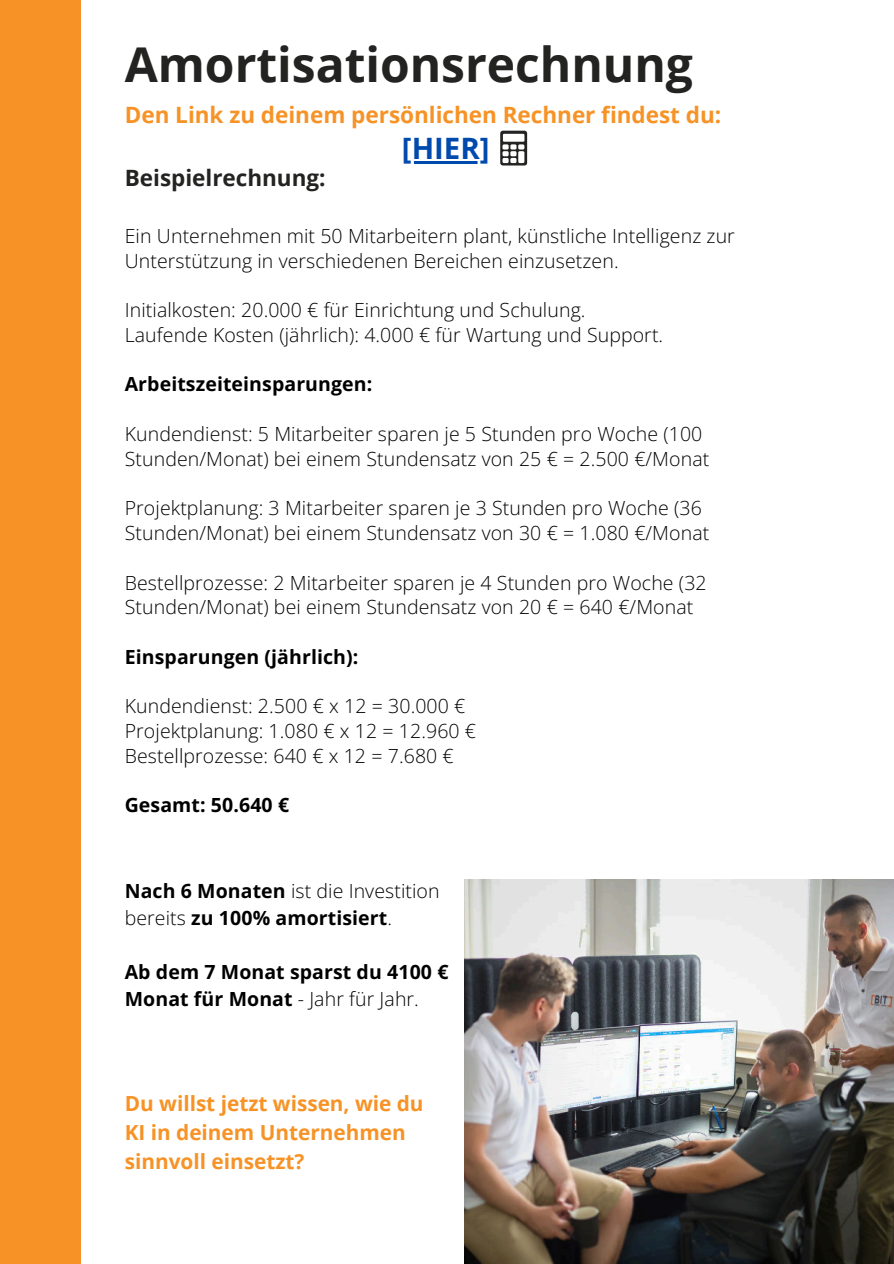
<style>
.page{position:relative;width:894px;height:1264px;background:#fff}
.page>*{position:absolute;margin:0;border:0;box-sizing:border-box;transform-origin:0 0}
.t1{font:700 48px "Open Sans";color:#232322}
.t2{font:700 29.4px "Open Sans";color:#004aad}
.t3{font:700 22.5px "Open Sans";color:#f79326}
.t4{font:700 22.5px "Open Sans";color:#232322}
.t5{font:700 20.85px/29.1px "Open Sans";color:#f79326}
.t6{font:300 19.5px/24.8px "Open Sans";letter-spacing:.005em;color:#000}
.t7{font:700 19.5px/27px "Open Sans";letter-spacing:.005em;color:#000}
.s1{font-weight:300}
</style>
<div class="page">
<div style="left:0;top:0;width:81px;height:1263px;background:#f79326"></div>
<img style="left:464px;top:879px;width:429px;height:384px">
<svg style="left:500px;top:131px;width:27px;height:34px"></svg>
<hr style="left:402px;top:161px;width:87px;height:3px;background:#004aad">
<h1 class="t1" style="left:125px;top:31px;width:569px">Amortisationsrechnung</h1>
<p class="t3" style="left:125px;top:99px;width:598px">Den Link zu deinem persönlichen Rechner findest du:</p>
<h2 class="t2" style="left:402px;top:128px;width:89px">[HIER]</h2>
<p class="t4" style="left:125px;top:162px;width:202px">Beispielrechnung:</p>
<p class="t6" style="left:125px;top:223px;width:611px">Ein Unternehmen mit 50 Mitarbeitern plant, künstliche Intelligenz zur<br>Unterstützung in verschiedenen Bereichen einzusetzen.</p>
<p class="t6" style="left:125px;top:297px;width:540px">Initialkosten: 20.000 € für Einrichtung und Schulung.<br>Laufende Kosten (jährlich): 4.000 € für Wartung und Support.</p>
<p class="t7" style="left:125px;top:370px;width:249px">Arbeitszeiteinsparungen:</p>
<p class="t6" style="left:125px;top:421px;width:586px">Kundendienst: 5 Mitarbeiter sparen je 5 Stunden pro Woche (100<br>Stunden/Monat) bei einem Stundensatz von 25 € = 2.500 €/Monat</p>
<p class="t6" style="left:125px;top:495px;width:586px">Projektplanung: 3 Mitarbeiter sparen je 3 Stunden pro Woche (36<br>Stunden/Monat) bei einem Stundensatz von 30 € = 1.080 €/Monat</p>
<p class="t6" style="left:125px;top:569px;width:583px">Bestellprozesse: 2 Mitarbeiter sparen je 4 Stunden pro Woche (32<br>Stunden/Monat) bei einem Stundensatz von 20 € = 640 €/Monat</p>
<p class="t7" style="left:125px;top:642px;width:235px">Einsparungen (jährlich):</p>
<p class="t6" style="left:125px;top:693px;width:353px">Kundendienst: 2.500 € x 12 = 30.000 €<br>Projektplanung: 1.080 € x 12 = 12.960 €<br>Bestellprozesse: 640 € x 12 = 7.680 €</p>
<p class="t7" style="left:125px;top:791px;width:166px">Gesamt: 50.640 €</p>
<p class="t7" style="left:125px;top:877px;width:316px">Nach 6 Monaten <span class="s1">ist die Investition bereits</span> zu 100% amortisiert<span class="s1">.</span></p>
<p class="t7" style="left:125px;top:958px;width:325px">Ab dem 7 Monat sparst du 4100 €<br>Monat für Monat <span class="s1">- Jahr für Jahr.</span></p>
<p class="t5" style="left:125px;top:1088px;width:300px">Du willst jetzt wissen, wie du<br>KI in deinem Unternehmen sinnvoll einsetzt?</p>
</div>
